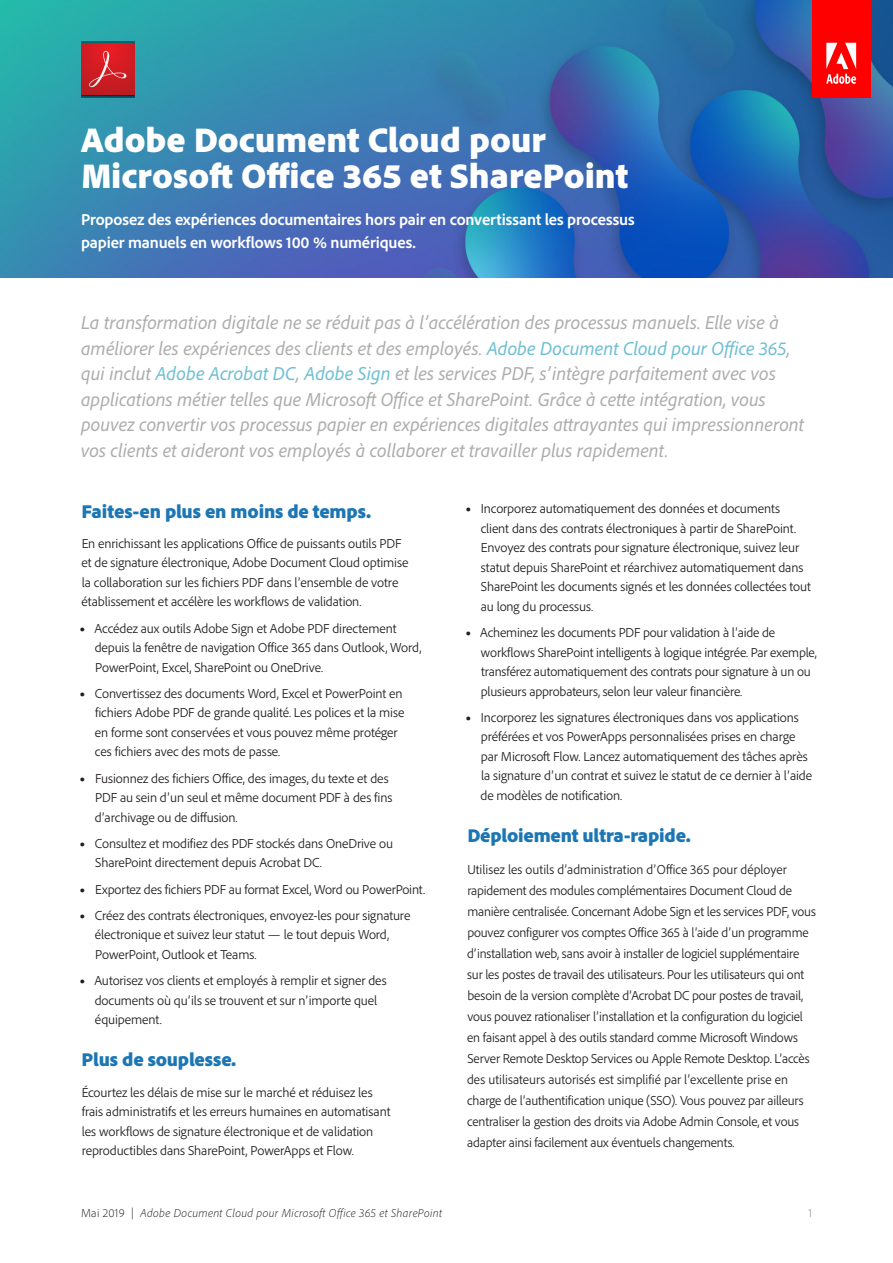
<style>
.page{position:relative;width:893px;height:1263px;background:#fff}
.page>*{position:absolute;margin:0;border:0;box-sizing:border-box;transform-origin:0 0}
.t1{font:900 36px/36px "Adobe Clean";color:#fff}
.t2{font:italic 19.5px/25.5px "Adobe Clean";letter-spacing:.005em;color:#adadad}
.t3{font:900 19.5px "Adobe Clean";letter-spacing:-.01em;color:#1c76b4}
.t4{font:700 16.5px/22.5px "Adobe Clean";letter-spacing:-.01em;color:#fff}
.t5{font:300 13.5px/19.5px "Adobe Clean";letter-spacing:-.01em;color:#231f20}
.t6{font:italic 300 12px "Adobe Clean";letter-spacing:.03em;color:#231f20}
.t7{font:300 12px "Adobe Clean";color:#808285}
.s1{color:#6ebfd3}
.s2{font-weight:900}
.s3{font-style:normal}
</style>
<div class="page">
<img style="left:0;top:0;width:893px;height:277px">
<div style="left:812px;top:0;width:58px;height:97px;background:#f00"></div>
<svg style="left:826px;top:43px;width:30px;height:41px"></svg>
<img style="left:81px;top:42px;width:53px;height:55px">
<svg style="left:81px;top:43px;width:53px;height:52px"></svg>
<svg style="left:89px;top:51px;width:38px;height:36px"></svg>
<h1 class="t1" style="left:81px;top:121px;width:549px">Adobe Document Cloud pour<br>Microsoft Office 365 et SharePoint</h1>
<p class="t4" style="left:81px;top:208px;width:555px">Proposez des expériences documentaires hors pair en convertissant les processus papier manuels en workflows 100 % numériques.</p>
<p class="t2" style="left:81px;top:309px;width:725px">La transformation digitale ne se réduit pas à l’accélération des processus manuels. Elle vise à améliorer les expériences des clients et des employés. <span class="s1">Adobe Document Cloud pour Office 365</span>, qui inclut <span class="s1">Adobe Acrobat DC</span>, <span class="s1">Adobe Sign</span> et les services PDF, s’intègre parfaitement avec vos applications métier telles que Microsoft Office et SharePoint. Grâce à cette intégration, vous pouvez convertir vos processus papier en expériences digitales attrayantes qui impressionneront vos clients et aideront vos employés à collaborer et travailler plus rapidement.</p>
<h2 class="t3" style="left:82px;top:498px;width:291px">Faites-en plus en moins de temps.</h2>
<p class="t5" style="left:81px;top:533px;width:328px">En enrichissant les applications Office de puissants outils PDF et de signature électronique, Adobe Document Cloud optimise la collaboration sur les fichiers PDF dans l’ensemble de votre établissement et accélère les workflows de validation.</p>
<p class="t5" style="left:95px;top:618px;width:328px;text-indent:-15px"><span class="s2">•</span> Accédez aux outils Adobe Sign et Adobe PDF directement depuis la fenêtre de navigation Office 365 dans Outlook, Word,<br>PowerPoint, Excel, SharePoint ou OneDrive.</p>
<p class="t5" style="left:95px;top:683px;width:311px;text-indent:-15px"><span class="s2">•</span> Convertissez des documents Word, Excel et PowerPoint en fichiers Adobe PDF de grande qualité. Les polices et la mise en forme sont conservées et vous pouvez même protéger ces fichiers avec des mots de passe.</p>
<p class="t5" style="left:95px;top:768px;width:299px;text-indent:-15px"><span class="s2">•</span> Fusionnez des fichiers Office, des images, du texte et des<br>PDF au sein d’un seul et même document PDF à des fins d’archivage ou de diffusion.</p>
<p class="t5" style="left:95px;top:833px;width:299px;text-indent:-15px"><span class="s2">•</span> Consultez et modifiez des PDF stockés dans OneDrive ou<br>SharePoint directement depuis Acrobat DC.</p>
<p class="t5" style="left:80px;top:879px;width:347px"><span class="s2">•</span> Exportez des fichiers PDF au format Excel, Word ou PowerPoint.</p>
<p class="t5" style="left:95px;top:905px;width:317px;text-indent:-15px"><span class="s2">•</span> Créez des contrats électroniques, envoyez-les pour signature électronique et suivez leur statut — le tout depuis Word,<br>PowerPoint, Outlook et Teams.</p>
<p class="t5" style="left:95px;top:970px;width:293px;text-indent:-15px"><span class="s2">•</span> Autorisez vos clients et employés à remplir et signer des documents où qu’ils se trouvent et sur n’importe quel équipement.</p>
<h2 class="t3" style="left:82px;top:1047px;width:156px">Plus de souplesse.</h2>
<p class="t5" style="left:82px;top:1082px;width:310px">Écourtez les délais de mise sur le marché et réduisez les frais administratifs et les erreurs humaines en automatisant les workflows de signature électronique et de validation reproductibles dans SharePoint, PowerApps et Flow.</p>
<p class="t5" style="left:481px;top:499px;width:332px;text-indent:-15px"><span class="s2">•</span> Incorporez automatiquement des données et documents client dans des contrats électroniques à partir de SharePoint.<br>Envoyez des contrats pour signature électronique, suivez leur statut depuis SharePoint et réarchivez automatiquement dans SharePoint les documents signés et les données collectées tout au long du processus.</p>
<p class="t5" style="left:481px;top:622px;width:337px;text-indent:-15px"><span class="s2">•</span> Acheminez les documents PDF pour validation à l’aide de workflows SharePoint intelligents à logique intégrée. Par exemple, transférez automatiquement des contrats pour signature à un ou plusieurs approbateurs, selon leur valeur financière.</p>
<p class="t5" style="left:480px;top:707px;width:333px;text-indent:-15px"><span class="s2">•</span> Incorporez les signatures électroniques dans vos applications préférées et vos PowerApps personnalisées prises en charge par Microsoft Flow. Lancez automatiquement des tâches après la signature d’un contrat et suivez le statut de ce dernier à l’aide de modèles de notification.</p>
<h2 class="t3" style="left:467px;top:822px;width:225px">Déploiement ultra-rapide.</h2>
<p class="t5" style="left:467px;top:858px;width:350px;line-height:21px">Utilisez les outils d’administration d’Office 365 pour déployer rapidement des modules complémentaires Document Cloud de manière centralisée. Concernant Adobe Sign et les services PDF, vous pouvez configurer vos comptes Office 365 à l’aide d’un programme d’installation web, sans avoir à installer de logiciel supplémentaire sur les postes de travail des utilisateurs. Pour les utilisateurs qui ont besoin de la version complète d’Acrobat DC pour postes de travail, vous pouvez rationaliser l’installation et la configuration du logiciel en faisant appel à des outils standard comme Microsoft Windows Server Remote Desktop Services ou Apple Remote Desktop. L’accès des utilisateurs autorisés est simplifié par l’excellente prise en charge de l’authentification unique (SSO). Vous pouvez par ailleurs centraliser la gestion des droits via Adobe Admin Console, et vous adapter ainsi facilement aux éventuels changements.</p>
<p class="t6" style="left:81px;top:1205px;width:362px"><span class="s3">Mai 2019 |</span> Adobe Document Cloud pour Microsoft Office 365 et SharePoint</p>
<p class="t7" style="left:808px;top:1205px;width:5px">1</p>
</div>
